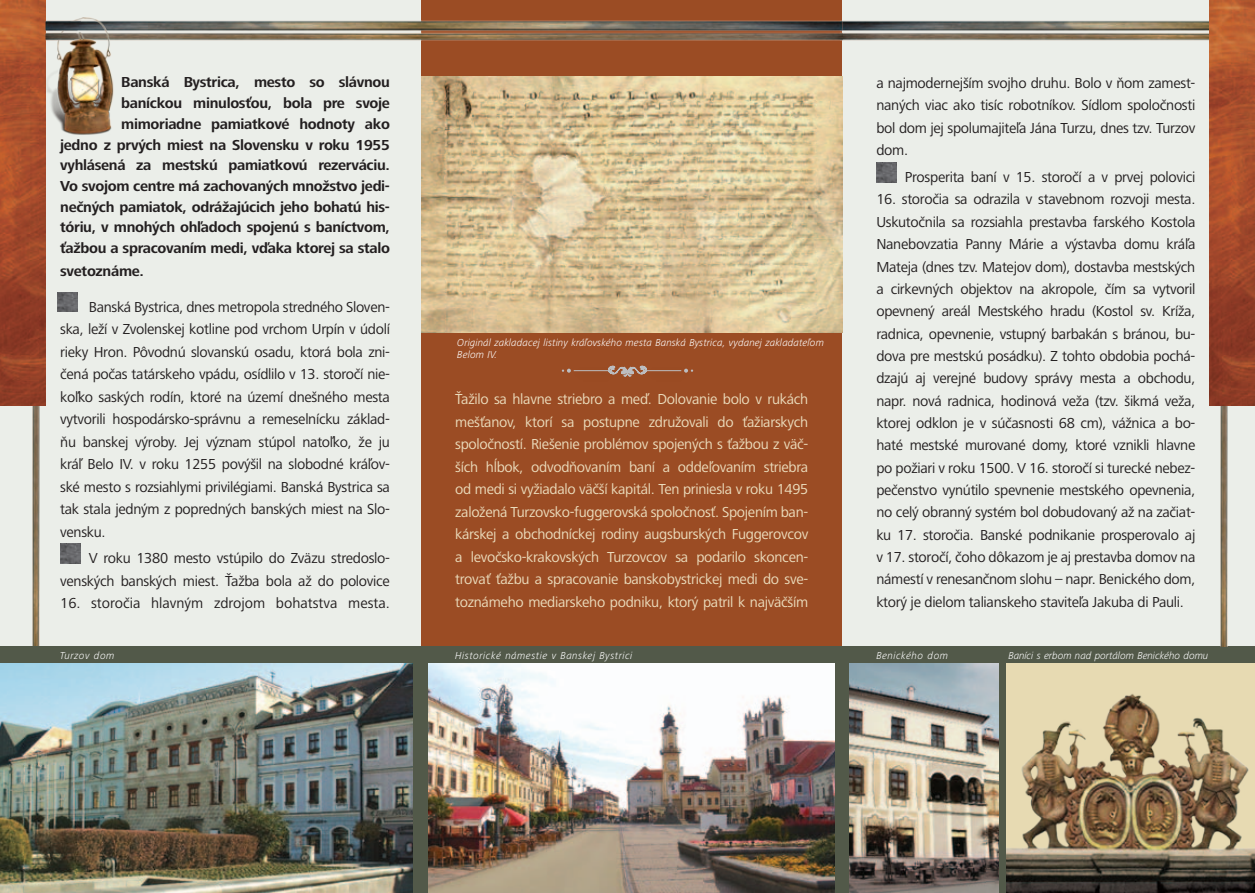
<style>
.page{position:relative;width:1255px;height:893px;background:#fff}
.page>*{position:absolute;margin:0;border:0;box-sizing:border-box;transform-origin:0 0}
.t1{font:15px/22.4px "Frutiger Next LTCE";letter-spacing:-.02em;color:#231f20;text-align:justify}
.t2{font:15px/22.5px "Frutiger Next LTCE";letter-spacing:-.02em;color:#ebdcbc;text-align:justify}
.t3{font:700 15px/20.7px "Frutiger Next LTCE";letter-spacing:-.02em;color:#231f20;text-align:right}
.t4{font:15px "Frutiger Next LTCE";color:#231f20}
.t5{font:italic 300 10.5px/12px "Frutiger Next LTCE";color:#fff}
.t6{font:italic 300 10.5px "Frutiger Next LTCE";letter-spacing:.04em;color:#fff}
</style>
<div class="page">
<div style="left:0;top:0;width:421px;height:892px;background:#ebeee9"></div>
<img style="left:27px;top:405px;width:13px;height:241px">
<div style="left:421px;top:0;width:421px;height:661px;background:#9b4c24"></div>
<div style="left:842px;top:0;width:412px;height:893px;background:#ebeee9"></div>
<div style="left:0;top:646px;width:1254px;height:247px;background:#525949"></div>
<img style="left:421px;top:77px;width:421px;height:256px">
<img style="left:121px;top:20px;width:719px;height:21px">
<img style="left:840px;top:20px;width:369px;height:21px">
<img style="left:1214px;top:405px;width:14px;height:241px">
<img style="left:57px;top:292px;width:21px;height:20px">
<img style="left:60px;top:543px;width:21px;height:20px">
<img style="left:0;top:0;width:45px;height:405px">
<img style="left:1209px;top:0;width:45px;height:405px">
<img style="left:3px;top:15px;width:118px;height:123px">
<img style="left:876px;top:163px;width:20px;height:19px">
<svg style="left:617px;top:365px;width:26px;height:12px"></svg>
<div style="left:643px;top:365px;width:47px;height:17px;background:#231f20;opacity:.41"></div>
<hr style="left:646px;top:370px;width:35px;height:1px;background:#bcbdc0">
<svg style="left:684px;top:369px;width:9px;height:4px"></svg>
<div style="left:570px;top:365px;width:47px;height:17px;background:#231f20;opacity:.41"></div>
<hr style="left:573px;top:370px;width:35px;height:1px;background:#bcbdc0">
<svg style="left:562px;top:369px;width:9px;height:4px"></svg>
<img style="left:1006px;top:663px;width:248px;height:230px">
<img style="left:428px;top:663px;width:406px;height:230px">
<img style="left:849px;top:663px;width:149px;height:230px">
<img style="left:0;top:663px;width:412px;height:230px">
<img style="left:45px;top:4px;width:42px;height:41px">
<p class="t3" style="left:60px;top:72px;width:331px">Banská Bystrica, mesto so slávnou baníckou minulosťou, bola pre svoje mimoriadne pamiatkové hodnoty ako<br>jedno z prvých miest na Slovensku v roku 1955 vyhlásená za mestskú pamiatkovú rezerváciu.<br>Vo svojom centre má zachovaných množstvo jedi&shy;nečných pamiatok, odrážajúcich jeho bohatú his&shy;tóriu, v mnohých ohľadoch spojenú s baníctvom, ťažbou a spracovaním medi, vďaka ktorej sa stalo</p>
<p class="t3" style="left:60px;top:260px;width:85px">svetoznáme.</p>
<p class="t1" style="left:60px;top:295px;width:331px;text-indent:28px">Banská Bystrica, dnes metropola stredného Sloven&shy;ska, leží v Zvolenskej kotline pod vrchom Urpín v údolí rieky Hron. Pôvodnú slovanskú osadu, ktorá bola zni&shy;čená počas tatárskeho vpádu, osídlilo v 13. storočí nie&shy;koľko saských rodín, ktoré na území dnešného mesta vytvorili hospodársko-správnu a remeselnícku základ&shy;ňu banskej výroby. Jej význam stúpol natoľko, že ju kráľ Belo IV. v roku 1255 povýšil na slobodné kráľov&shy;ské mesto s rozsiahlymi privilégiami. Banská Bystrica sa tak stala jedným z popredných banských miest na Slo&shy;vensku.</p>
<p class="t1" style="left:60px;top:547px;width:331px;text-align:right">V roku 1380 mesto vstúpilo do Zväzu stredoslo&shy;venských banských miest. Ťažba bola až do polovice</p>
<p class="t4" style="left:60px;top:595px;width:331px">16. storočia hlavným zdrojom bohatstva mesta.</p>
<p class="t5" style="left:457px;top:337px;width:368px">Originál zakladacej listiny kráľovského mesta Banská Bystrica, vydanej zakladateľom<br>Belom IV.</p>
<p class="t2" style="left:455px;top:388px;width:354px">Ťažilo sa hlavne striebro a meď. Dolovanie bolo v rukách mešťanov, ktorí sa postupne združovali do ťažiarskych spoločností. Riešenie problémov spojených s ťažbou z väč&shy;ších hĺbok, odvodňovaním baní a oddeľovaním striebra od medi si vyžiadalo väčší kapitál. Ten priniesla v roku 1495 založená Turzovsko-fuggerovská spoločnosť. Spojením ban&shy;kárskej a obchodníckej rodiny augsburských Fuggerovcov a levočsko-krakovských Turzovcov sa podarilo skoncen&shy;trovať ťažbu a spracovanie banskobystrickej medi do sve&shy;toznámeho mediarskeho podniku, ktorý patril k najväčším</p>
<p class="t1" style="left:876px;top:72px;width:320px">a najmodernejším svojho druhu. Bolo v ňom zamest&shy;naných viac ako tisíc robotníkov. Sídlom spoločnosti bol dom jej spolumajiteľa Jána Turzu, dnes tzv. Turzov dom.</p>
<p class="t1" style="left:904px;top:166px;width:292px">Prosperita baní v 15. storočí a v prvej polovici</p>
<p class="t1" style="left:876px;top:188px;width:320px">16. storočia sa odrazila v stavebnom rozvoji mesta.<br>Uskutočnila sa rozsiahla prestavba farského Kostola Nanebovzatia Panny Márie a výstavba domu kráľa Mateja (dnes tzv. Matejov dom), dostavba mestských a cirkevných objektov na akropole, čím sa vytvoril opevnený areál Mestského hradu (Kostol sv. Kríža, radnica, opevnenie, vstupný barbakán s bránou, bu&shy;dova pre mestskú posádku). Z tohto obdobia pochá&shy;dzajú aj verejné budovy správy mesta a obchodu, napr. nová radnica, hodinová veža (tzv. šikmá veža, ktorej odklon je v súčasnosti 68 cm), vážnica a bo&shy;haté mestské murované domy, ktoré vznikli hlavne po požiari v roku 1500. V 16. storočí si turecké nebez&shy;pečenstvo vynútilo spevnenie mestského opevnenia, no celý obranný systém bol dobudovaný až na začiat&shy;ku 17. storočia. Banské podnikanie prosperovalo aj v 17. storočí, čoho dôkazom je aj prestavba domov na námestí v renesančnom slohu – napr. Benického dom, ktorý je dielom talianskeho staviteľa Jakuba di Pauli.</p>
<p class="t6" style="left:60px;top:650px;width:56px">Turzov dom</p>
<p class="t6" style="left:876px;top:650px;width:73px">Benického dom</p>
<p class="t5" style="left:1008px;top:650px;width:201px">Baníci s erbom nad portálom Benického domu</p>
<p class="t6" style="left:455px;top:650px;width:179px">Historické námestie v Banskej Bystrici</p>
</div>
